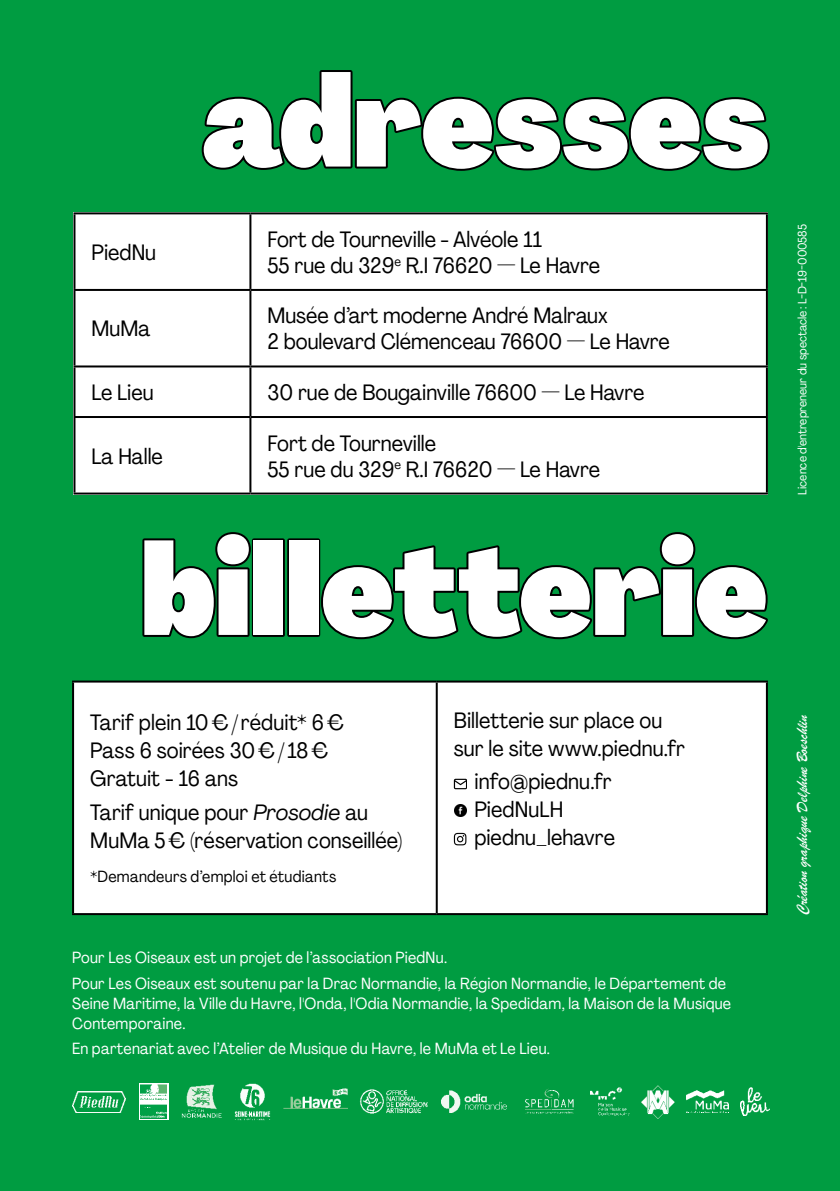
<style>
.page{position:relative;width:840px;height:1191px;background:#fff}
.page>*{position:absolute;margin:0;border:0;box-sizing:border-box;transform-origin:0 0}
.t1{font:900 condensed 126px "Agrandir";color:#fff}
.t2{font:condensed 22px/28px "Agrandir";color:#000}
.t3{font:condensed 16px/25.6px "Agrandir";letter-spacing:.015em;color:#fff}
.t4{font:16px "Brush Script";letter-spacing:-.01em;color:#fff}
.t5{font:condensed 16px "Agrandir";letter-spacing:.015em;color:#000}
.t6{font:condensed 12px "Agrandir";color:#fff}
.s1{font-style:italic;font-stretch:normal}
</style>
<div class="page">
<div style="left:0;top:0;width:839px;height:1191px;background:#009c41"></div>
<div style="left:73px;top:212px;width:694px;height:282px;background:#fff"></div>
<hr style="left:73px;top:212px;width:177px;height:2px;background:#000">
<hr style="left:73px;top:214px;width:2px;height:75px;background:#000">
<hr style="left:250px;top:212px;width:517px;height:2px;background:#000">
<hr style="left:249px;top:214px;width:2px;height:75px;background:#000">
<hr style="left:765px;top:214px;width:2px;height:75px;background:#000">
<hr style="left:73px;top:289px;width:177px;height:2px;background:#000">
<hr style="left:73px;top:291px;width:2px;height:74px;background:#000">
<hr style="left:250px;top:289px;width:517px;height:2px;background:#000">
<hr style="left:249px;top:291px;width:2px;height:74px;background:#000">
<hr style="left:765px;top:291px;width:2px;height:74px;background:#000">
<hr style="left:73px;top:365px;width:177px;height:2px;background:#000">
<hr style="left:73px;top:367px;width:2px;height:49px;background:#000">
<hr style="left:250px;top:365px;width:517px;height:2px;background:#000">
<hr style="left:249px;top:367px;width:2px;height:49px;background:#000">
<hr style="left:765px;top:367px;width:2px;height:49px;background:#000">
<hr style="left:73px;top:416px;width:177px;height:2px;background:#000">
<hr style="left:73px;top:418px;width:2px;height:74px;background:#000">
<hr style="left:250px;top:416px;width:517px;height:2px;background:#000">
<hr style="left:249px;top:418px;width:2px;height:74px;background:#000">
<hr style="left:765px;top:418px;width:2px;height:74px;background:#000">
<hr style="left:73px;top:492px;width:177px;height:2px;background:#000">
<hr style="left:250px;top:492px;width:517px;height:2px;background:#000">
<div style="left:74px;top:682px;width:691px;height:231px;background:#fff"></div>
<hr style="left:72px;top:680px;width:364px;height:2px;background:#000">
<hr style="left:72px;top:682px;width:2px;height:231px;background:#000">
<hr style="left:436px;top:680px;width:331px;height:2px;background:#000">
<hr style="left:435px;top:682px;width:2px;height:231px;background:#000">
<hr style="left:765px;top:682px;width:2px;height:231px;background:#000">
<hr style="left:72px;top:913px;width:364px;height:2px;background:#000">
<hr style="left:436px;top:913px;width:331px;height:2px;background:#000">
<svg style="left:453px;top:779px;width:13px;height:10px"></svg>
<svg style="left:454px;top:805px;width:12px;height:11px"></svg>
<svg style="left:453px;top:832px;width:13px;height:13px"></svg>
<svg style="left:201px;top:70px;width:569px;height:101px"></svg>
<svg style="left:142px;top:532px;width:110px;height:107px"></svg>
<div style="left:252px;top:538px;width:33px;height:99px;border:4px solid #000"></div>
<div style="left:287px;top:538px;width:33px;height:99px;border:4px solid #000"></div>
<svg style="left:323px;top:532px;width:445px;height:108px"></svg>
<div style="left:139px;top:1083px;width:29px;height:37px;background:#00a047"></div>
<img style="left:140px;top:1084px;width:27px;height:34px">
<img style="left:181px;top:1084px;width:41px;height:34px">
<img style="left:234px;top:1083px;width:37px;height:38px">
<img style="left:283px;top:1088px;width:64px;height:21px">
<img style="left:359px;top:1089px;width:69px;height:25px">
<img style="left:441px;top:1090px;width:65px;height:22px">
<img style="left:525px;top:1089px;width:49px;height:25px">
<img style="left:590px;top:1087px;width:39px;height:28px">
<img style="left:641px;top:1085px;width:33px;height:33px">
<img style="left:686px;top:1091px;width:42px;height:21px">
<img style="left:740px;top:1087px;width:28px;height:28px">
<img style="left:72px;top:1091px;width:54px;height:21px">
<p class="t2" style="left:91px;top:238px;width:66px">PiedNu</p>
<p class="t2" style="left:91px;top:314px;width:60px">MuMa</p>
<h1 class="t1" style="left:203px;top:42px;width:567px">adresses</h1>
<p class="t2" style="left:267px;top:226px;width:334px;line-height:26px">Fort de Tourneville - Alvéole 11<br>55 rue du 329<sup>e</sup> R.I 76620 — Le Havre</p>
<p class="t2" style="left:267px;top:302px;width:404px;line-height:26px">Musée d’art moderne André Malraux<br>2 boulevard Clémenceau 76600 — Le Havre</p>
<p class="t2" style="left:91px;top:378px;width:64px">Le Lieu</p>
<p class="t2" style="left:267px;top:378px;width:378px">30 rue de Bougainville 76600 — Le Havre</p>
<p class="t2" style="left:91px;top:441px;width:73px">La Halle</p>
<p class="t2" style="left:267px;top:429px;width:334px;line-height:26px">Fort de Tourneville<br>55 rue du 329<sup>e</sup> R.I 76620 — Le Havre</p>
<h1 class="t1" style="left:141px;top:510px;width:627px">billetterie</h1>
<p class="t6" style="left:794px;top:494px;width:272px;rotate:-90deg">Licence d'entrepreneur du spectacle: L-D-19-000585</p>
<p class="t2" style="left:90px;top:708px;width:255px">Tarif plein 10€/ réduit* 6€<br>Pass 6 soirées 30€/ 18€<br>Gratuit - 16 ans</p>
<p class="t2" style="left:90px;top:798px;width:313px">Tarif unique pour <span class="s1">Prosodie</span> au<br>MuMa 5€ (réservation conseillée)</p>
<p class="t5" style="left:90px;top:866px;width:247px">*Demandeurs d’emploi et étudiants</p>
<p class="t2" style="left:453px;top:705px;width:233px">Billetterie sur place ou sur le site www.piednu.fr</p>
<p class="t2" style="left:474px;top:767px;width:142px">info@piednu.fr<br>PiedNuLH piednu_lehavre</p>
<p class="t3" style="left:72px;top:944px;width:655px">Pour Les Oiseaux est un projet de l’association PiedNu.<br>Pour Les Oiseaux est soutenu par la Drac Normandie, la Région Normandie, le Département de</p>
<p class="t3" style="left:72px;top:993px;width:660px;line-height:20px">Seine Maritime, la Ville du Havre, l'Onda, l'Odia Normandie, la Spedidam, la Maison de la Musique<br>Contemporaine.</p>
<p class="t3" style="left:72px;top:1035px;width:479px">En partenariat avec l’Atelier de Musique du Havre, le MuMa et Le Lieu.</p>
<p class="t4" style="left:791px;top:915px;width:201px;rotate:-90deg">Création graphique Delphine Boeschlin</p>
</div>
